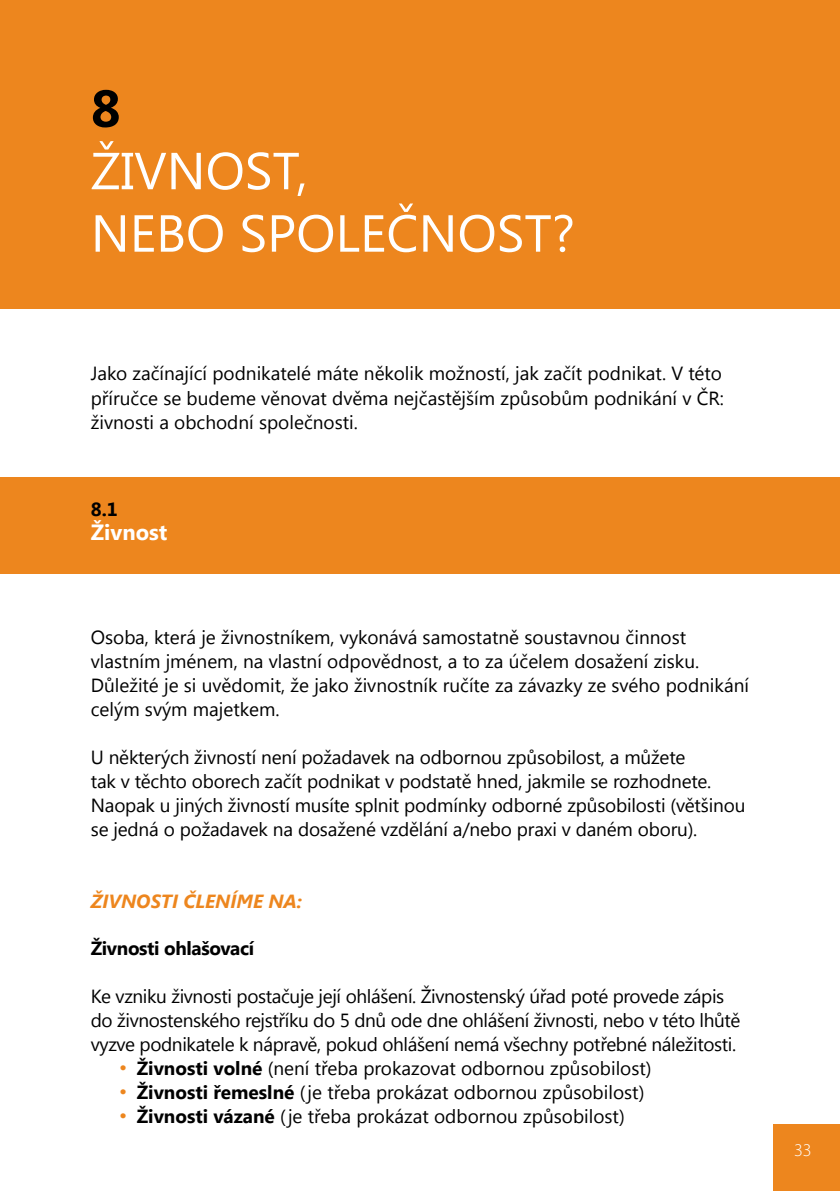
<style>
.page{position:relative;width:840px;height:1191px;background:#fff}
.page>*{position:absolute;margin:0;border:0;box-sizing:border-box;transform-origin:0 0}
.t1{font:52px/62.4px "Segoe UI";color:#fff}
.t2{font:700 52px "Segoe UI";color:#000}
.t3{font:700 22px "Segoe UI";color:#fff}
.t4{font:19px/24px "Segoe UI";letter-spacing:-.01em;color:#000}
.t5{font:700 19px "Segoe UI";letter-spacing:-.02em;color:#000}
.t6{font:italic 700 19px "Segoe UI";color:#ed861e}
.t7{font:300 18px "Myriad Pro";color:#fff}
.s1{font-weight:700;color:#ed861e}
.s2{font-weight:700}
</style>
<div class="page">
<div style="left:0;top:478px;width:839px;height:96px;background:#ed861e"></div>
<div style="left:0;top:0;width:839px;height:308px;background:#ed861e"></div>
<div style="left:772px;top:1124px;width:67px;height:67px;background:#ed861e"></div>
<h1 class="t2" style="left:91px;top:71px;width:31px">8</h1>
<h1 class="t1" style="left:91px;top:137px;width:485px">ŽIVNOST,<br>NEBO SPOLEČNOST?</h1>
<p class="t4" style="left:91px;top:361px;width:634px;text-align:justify">Jako začínající podnikatelé máte několik možností, jak začít podnikat. V této příručce se budeme věnovat dvěma nejčastějším způsobům podnikání v ČR: živnosti a obchodní společnosti.</p>
<p class="t5" style="left:91px;top:496px;width:28px">8.1</p>
<p class="t3" style="left:91px;top:516px;width:78px">Živnost</p>
<p class="t4" style="left:91px;top:624px;width:659px">Osoba, která je živnostníkem, vykonává samostatně soustavnou činnost vlastním jménem, na vlastní odpovědnost, a to za účelem dosažení zisku.<br>Důležité je si uvědomit, že jako živnostník ručíte za závazky ze svého podnikání celým svým majetkem.</p>
<p class="t4" style="left:91px;top:744px;width:655px">U některých živností není požadavek na odbornou způsobilost, a můžete<br>tak v těchto oborech začít podnikat v podstatě hned, jakmile se rozhodnete.<br>Naopak u jiných živností musíte splnit podmínky odborné způsobilosti (většinou se jedná o požadavek na dosažené vzdělání a/nebo praxi v daném oboru).</p>
<p class="t6" style="left:91px;top:887px;width:213px">ŽIVNOSTI ČLENÍME NA:</p>
<p class="t5" style="left:91px;top:935px;width:165px">Živnosti ohlašovací</p>
<p class="t4" style="left:91px;top:983px;width:650px">Ke vzniku živnosti postačuje její ohlášení. Živnostenský úřad poté provede zápis do živnostenského rejstříku do 5 dnů ode dne ohlášení živnosti, nebo v této lhůtě vyzve podnikatele k nápravě, pokud ohlášení nemá všechny potřebné náležitosti.</p>
<p class="t4" style="left:119px;top:1055px;width:533px"><span class="s1">•</span> <span class="s2">Živnosti volné</span> (není třeba prokazovat odbornou způsobilost)</p>
<p class="t4" style="left:119px;top:1079px;width:526px"><span class="s1">•</span> <span class="s2">Živnosti řemeslné</span> (je třeba prokázat odbornou způsobilost)</p>
<p class="t4" style="left:119px;top:1103px;width:507px"><span class="s1">•</span> <span class="s2">Živnosti vázané</span> (je třeba prokázat odbornou způsobilost)</p>
<p class="t7" style="left:793px;top:1140px;width:19px">33</p>
</div>
